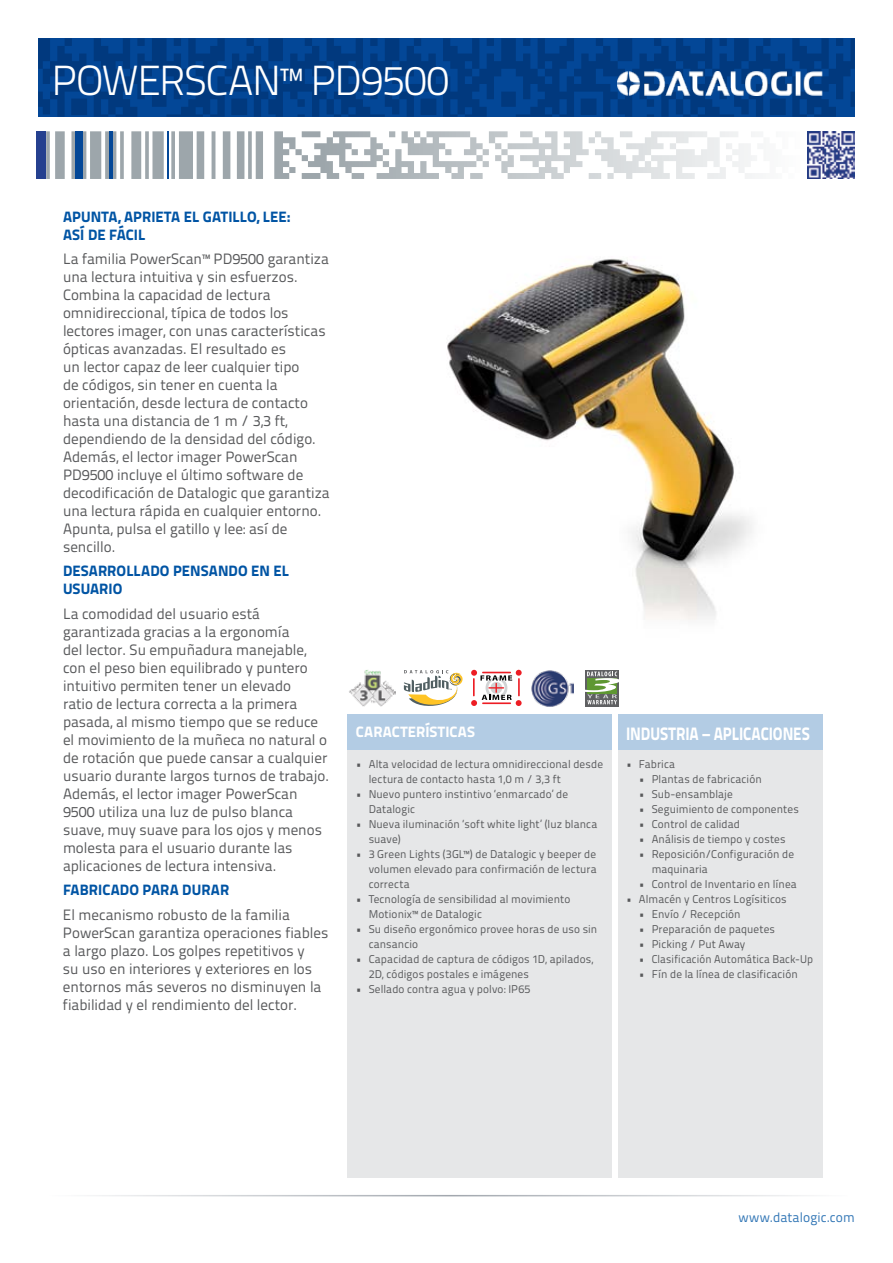
<style>
.page{position:relative;width:893px;height:1263px;background:#fff}
.page>*{position:absolute;margin:0;border:0;box-sizing:border-box;transform-origin:0 0}
.t1{font:300 42px "Titillium Text 22 L";letter-spacing:-.025em;color:#fff}
.t2{font:800 18px "Titillium Text 22 L";letter-spacing:-.01em;color:#fff;scale:.85 1}
.t3{font:15px/18px "Titillium Text 22 L";color:#58595b}
.t4{font:800 15px/18px "Titillium Text 22 L";letter-spacing:.005em;color:#0054a4}
.t5{font:800 15px "Titillium Text 22 L";letter-spacing:.01em;color:#fff}
.t6{font:13.5px "Titillium Text 22 L";letter-spacing:.005em;color:#3377b6}
.t7{font:11.25px/15px "Titillium Text 22 L";letter-spacing:.01em;color:#58595b}
</style>
<div class="page">
<svg style="left:38px;top:38px;width:817px;height:79px;fill:#013c84"></svg>
<svg style="left:302px;top:131px;width:453px;height:48px"></svg>
<hr style="left:167px;top:131px;width:2px;height:48px;background:#034797">
<div style="left:75px;top:131px;width:7px;height:48px;background:#034797"></div>
<hr style="left:109px;top:131px;width:4px;height:48px;background:#034797">
<div style="left:37px;top:131px;width:9px;height:48px;background:#25408f"></div>
<hr style="left:45px;top:1195px;width:803px;height:1px;background:#9da3aa">
<div style="left:348px;top:714px;width:264px;height:36px;background:#b3cce4"></div>
<div style="left:618px;top:714px;width:204px;height:36px;background:#b3cce4"></div>
<div style="left:348px;top:750px;width:264px;height:428px;background:#e6e7e8"></div>
<div style="left:618px;top:750px;width:204px;height:428px;background:#e6e7e8"></div>
<img style="left:618px;top:72px;width:204px;height:23px">
<img style="left:807px;top:131px;width:48px;height:48px">
<svg style="left:404px;top:670px;width:59px;height:36px"></svg>
<img style="left:531px;top:670px;width:42px;height:37px">
<svg style="left:585px;top:670px;width:34px;height:36px"></svg>
<svg style="left:585px;top:671px;width:34px;height:33px"></svg>
<svg style="left:472px;top:670px;width:50px;height:36px"></svg>
<img style="left:349px;top:670px;width:46px;height:36px">
<img style="left:447px;top:259px;width:305px;height:361px">
<h1 class="t1" style="left:51px;top:50px;width:399px">POWERSCAN™ PD9500</h1>
<p class="t4" style="left:63px;top:207px;width:88px">APUNTA, APRIETA</p>
<p class="t4" style="left:184px;top:207px;width:108px">EL GATI LLO, LEE:</p>
<p class="t4" style="left:63px;top:225px;width:84px">ASÍ DE FÁCIL</p>
<p class="t3" style="left:63px;top:249px;width:268px">La familia PowerScan™ PD9500 garantiza una lectura intuitiva y sin esfuerzos.<br>Combina la capacidad de lectura omnidireccional, típica de todos los lectores imager, con unas características ópticas avanzadas. El resultado es<br>un lector capaz de leer cualquier tipo<br>de códigos, sin tener en cuenta la orientación, desde lectura de contacto hasta una distancia de 1 m / 3,3 ft, dependiendo de la densidad del código.<br>Además, el lector imager PowerScan PD9500 incluye el último software de decodificación de Datalogic que garantiza una lectura rápida en cualquier entorno.<br>Apunta, pulsa el gatillo y lee: así de sencillo.</p>
<p class="t4" style="left:63px;top:561px;width:19px">DESARR</p>
<p class="t4" style="left:63px;top:561px;width:228px;text-indent:54px">OLLADO PENSANDO EN EL<br>USUARIO</p>
<p class="t3" style="left:63px;top:604px;width:268px">La comodidad del usuario está garantizada gracias a la ergonomía<br>del lector. Su empuñadura manejable, con el peso bien equilibrado y puntero intuitivo permiten tener un elevado<br>ratio de lectura correcta a la primera pasada, al mismo tiempo que se reduce el movimiento de la muñeca no natural o de rotación que puede cansar a cualquier usuario durante largos turnos de trabajo.<br>Además, el lector imager PowerScan 9500 utiliza una luz de pulso blanca suave, muy suave para los ojos y menos molesta para el usuario durante las aplicaciones de lectura intensiva.</p>
<p class="t4" style="left:63px;top:880px;width:99px">FABRICADO PARA</p>
<p class="t4" style="left:182px;top:880px;width:29px">DURAR</p>
<p class="t3" style="left:63px;top:905px;width:267px">El mecanismo robusto de la familia PowerScan garantiza operaciones fiables a largo plazo. Los golpes repetitivos y<br>su uso en interiores y exteriores en los entornos más severos no disminuyen la fiabilidad y el rendimiento del lector.</p>
<p class="t5" style="left:356px;top:720px;width:121px">CARACTERÍSTICAS</p>
<p class="t2" style="left:626px;top:719px;width:50px">INDUSTRIA</p>
<p class="t2" style="left:702px;top:719px;width:117px">– APLICACIONES</p>
<p class="t7" style="left:369px;top:756px;width:236px;text-indent:-13px">• Alta velocidad de lectura omnidireccional desde lectura de contacto hasta 1,0 m / 3,3 ft</p>
<p class="t7" style="left:369px;top:786px;width:201px;text-indent:-13px">• Nuevo puntero instintivo ‘enmarcado’ de<br>Datalogic</p>
<p class="t7" style="left:369px;top:816px;width:230px;text-indent:-13px">• Nueva iluminación ‘soft white light’ (luz blanca suave)</p>
<p class="t7" style="left:369px;top:846px;width:229px;text-align:justify;text-indent:-13px">• 3 Green Lights (3GL™) de Datalogic y beeper de volumen elevado para confirmación de lectura correcta</p>
<p class="t7" style="left:369px;top:891px;width:203px;text-indent:-13px">• Tecnología de sensibilidad al movimiento<br>Motionix™ de Datalogic</p>
<p class="t7" style="left:369px;top:921px;width:230px;text-indent:-13px">• Su diseño ergonómico provee horas de uso sin cansancio</p>
<p class="t7" style="left:369px;top:951px;width:226px;text-indent:-13px">• Capacidad de captura de códigos 1D, apilados,<br>2D, códigos postales e imágenes</p>
<p class="t7" style="left:356px;top:981px;width:176px">• Sellado contra agua y polvo: IP65</p>
<p class="t7" style="left:626px;top:756px;width:50px">• Fabrica</p>
<p class="t7" style="left:639px;top:771px;width:124px">• Plantas de fabricación</p>
<p class="t7" style="left:639px;top:786px;width:95px">• Sub-ensamblaje</p>
<p class="t7" style="left:639px;top:801px;width:161px">• Seguimiento de componentes</p>
<p class="t7" style="left:639px;top:816px;width:103px">• Control de calidad</p>
<p class="t7" style="left:639px;top:831px;width:148px">• Análisis de tiempo y costes</p>
<p class="t7" style="left:652px;top:846px;width:144px;text-indent:-13px">• Reposición/Configuración de maquinaria</p>
<p class="t7" style="left:639px;top:876px;width:159px">• Control de Inventario en línea</p>
<p class="t7" style="left:626px;top:891px;width:162px">• Almacén y Centros Logísiticos</p>
<p class="t7" style="left:639px;top:906px;width:103px">• Envío / Recepción</p>
<p class="t7" style="left:639px;top:921px;width:138px">• Preparación de paquetes</p>
<p class="t7" style="left:639px;top:936px;width:108px">• Picking / Put Away</p>
<p class="t7" style="left:639px;top:951px;width:176px">• Clasificación Automática Back-Up</p>
<p class="t7" style="left:639px;top:966px;width:160px">• Fín de la línea de clasificación</p>
<p class="t6" style="left:738px;top:1207px;width:118px">www.datalogic.com</p>
</div>
